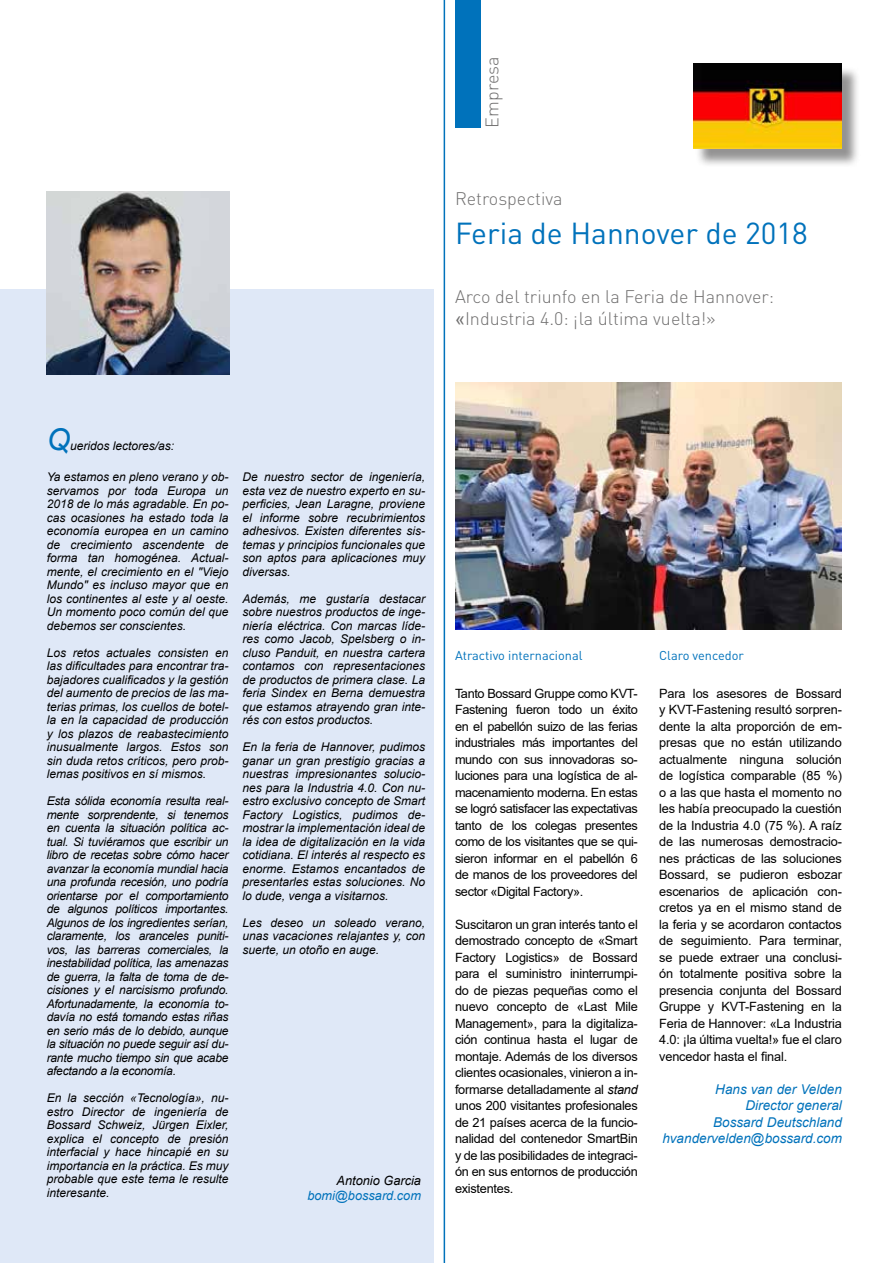
<style>
.page{position:relative;width:893px;height:1263px;background:#fff}
.page>*{position:absolute;margin:0;border:0;box-sizing:border-box;transform-origin:0 0}
.t1{font:30px "DINOT";color:#0072bb}
.t2{font:italic 30px "Arial";color:#0072bb}
.t3{font:300 18px/21.6px "DINOT";color:#706f6f}
.t4{font:italic 13.5px/16.5px "Arial";color:#0072bb;text-align:right}
.t5{font:12.75px/16.5px "Arial";letter-spacing:-.02em;color:#000;text-align:justify}
.t6{font:12.75px "DINOT";color:#0072bb}
.t7{font:italic 12.75px "Arial";color:#0072bb}
.t8{font:italic 12.75px "Arial";color:#000}
.t9{font:italic 12px/13.5px "Arial";color:#000;text-align:justify}
.s1{font-family:"Arial";font-weight:400}
.s2{font-style:italic}
</style>
<div class="page">
<div style="left:0;top:289px;width:434px;height:974px;background:#dfe8f7"></div>
<hr style="left:444px;top:0;width:1px;height:1263px;background:#0072bb">
<div style="left:455px;top:0;width:25px;height:128px;background:#0072bb"></div>
<img style="left:455px;top:383px;width:387px;height:246px">
<div style="left:695px;top:66px;width:166px;height:102px;background:#706f6f;opacity:.75"></div>
<img style="left:693px;top:64px;width:149px;height:85px">
<img style="left:47px;top:191px;width:183px;height:183px">
<h2 class="t3" style="left:480px;top:128px;width:72px;rotate:-90deg">Empresa</h2>
<h2 class="t3" style="left:455px;top:187px;width:109px">Retrospectiva</h2>
<h1 class="t1" style="left:455px;top:212px;width:354px">Feria de Hannover de 2018</h1>
<h2 class="t3" style="left:455px;top:285px;width:321px">Arco del triunfo en la Feria de Hannover: <span class="s1">«</span>Industria 4.0: ¡la última vuelta!»</h2>
<h1 class="t2" style="left:47px;top:420px;width:25px">Q</h1>
<p class="t9" style="left:70px;top:439px;width:106px">ueridos lectores/as:</p>
<p class="t9" style="left:47px;top:470px;width:183px">Ya estamos en pleno verano y ob&shy;servamos por toda Europa un 2018 de lo más agradable. En po&shy;cas ocasiones ha estado toda la economía europea en un camino de crecimiento ascendente de forma tan homogénea. Actual&shy;mente, el crecimiento en el "Viejo Mundo" es incluso mayor que en los continentes al este y al oeste.<br>Un momento poco común del que debemos ser conscientes.</p>
<p class="t9" style="left:47px;top:646px;width:183px">Los retos actuales consisten en las dificultades para encontrar tra&shy;bajadores cualificados y la gestión del aumento de precios de las ma&shy;terias primas, los cuellos de botel&shy;la en la capacidad de producción y los plazos de reabastecimiento inusualmente largos. Estos son sin duda retos críticos, pero prob&shy;lemas positivos en sí mismos.</p>
<p class="t9" style="left:47px;top:794px;width:183px">Esta sólida economía resulta real&shy;mente sorprendente, si tenemos en cuenta la situación política ac&shy;tual. Si tuviéramos que escribir un libro de recetas sobre cómo hacer avanzar la economía mundial hacia una profunda recesión, uno podría orientarse por el comportamiento de algunos políticos importantes.<br>Algunos de los ingredientes serían, claramente, los aranceles puniti&shy;vos, las barreras comerciales, la inestabilidad política, las amenazas de guerra, la falta de toma de de&shy;cisiones y el narcisismo profundo.<br>Afortunadamente, la economía to&shy;davía no está tomando estas riñas en serio más de lo debido, aunque la situación no puede seguir así du&shy;rante mucho tiempo sin que acabe afectando a la economía.</p>
<p class="t9" style="left:47px;top:1091px;width:183px">En la sección «Tecnología», nu&shy;estro Director de ingeniería de Bossard Schweiz, Jürgen Eixler, explica el concepto de presión interfacial y hace hincapié en su importancia en la práctica. Es muy probable que este tema le resulte interesante.</p>
<p class="t9" style="left:242px;top:470px;width:184px">De nuestro sector de ingeniería, esta vez de nuestro experto en su&shy;perficies, Jean Laragne, proviene el informe sobre recubrimientos adhesivos. Existen diferentes sis&shy;temas y principios funcionales que son aptos para aplicaciones muy diversas.</p>
<p class="t9" style="left:242px;top:592px;width:184px">Además, me gustaría destacar sobre nuestros productos de inge&shy;niería eléctrica. Con marcas líde&shy;res como Jacob, Spelsberg o in&shy;cluso Panduit, en nuestra cartera contamos con representaciones de productos de primera clase. La feria Sindex en Berna demuestra que estamos atrayendo gran inte&shy;rés con estos productos.</p>
<p class="t9" style="left:242px;top:740px;width:184px">En la feria de Hannover, pudimos ganar un gran prestigio gracias a nuestras impresionantes solucio&shy;nes para la Industria 4.0. Con nu&shy;estro exclusivo concepto de Smart Factory Logistics, pudimos de&shy;mostrar la implementación ideal de la idea de digitalización en la vida cotidiana. El interés al respecto es enorme. Estamos encantados de presentarles estas soluciones. No lo dude, venga a visitarnos.</p>
<p class="t9" style="left:242px;top:916px;width:184px">Les deseo un soleado verano, unas vacaciones relajantes y, con suerte, un otoño en auge.</p>
<p class="t8" style="left:337px;top:1172px;width:86px">Antonio Garcia</p>
<p class="t7" style="left:307px;top:1187px;width:115px">bomi@bossard.com</p>
<p class="t6" style="left:455px;top:647px;width:129px">Atractivo internacional</p>
<p class="t5" style="left:455px;top:685px;width:184px">Tanto Bossard Gruppe como KVT-Fastening fueron todo un éxito en el pabellón suizo de las ferias industriales más importantes del mundo con sus innovadoras so&shy;luciones para una logística de al&shy;macenamiento moderna. En estas se logró satisfacer las expectativas tanto de los colegas presentes como de los visitantes que se qui&shy;sieron informar en el pabellón 6 de manos de los proveedores del sector «Digital Factory».</p>
<p class="t5" style="left:455px;top:916px;width:184px">Suscitaron un gran interés tanto el demostrado concepto de «Smart Factory Logistics» de Bossard para el suministro ininterrumpi&shy;do de piezas pequeñas como el nuevo concepto de «Last Mile Management», para la digitaliza&shy;ción continua hasta el lugar de montaje. Además de los diversos clientes ocasionales, vinieron a in&shy;formarse detalladamente al <span class="s2">stand </span>unos 200 visitantes profesionales de 21 países acerca de la funcio&shy;nalidad del contenedor SmartBin y de las posibilidades de integraci&shy;ón en sus entornos de producción existentes.</p>
<p class="t6" style="left:659px;top:647px;width:86px">Claro vencedor</p>
<p class="t5" style="left:659px;top:685px;width:184px">Para los asesores de Bossard y KVT-Fastening resultó sorpren&shy;dente la alta proporción de em&shy;presas que no están utilizando actualmente ninguna solución de logística comparable (85 %) o a las que hasta el momento no les había preocupado la cuestión de la Industria 4.0 (75 %). A raíz de las numerosas demostracio&shy;nes prácticas de las soluciones Bossard, se pudieron esbozar escenarios de aplicación con&shy;cretos ya en el mismo stand de la feria y se acordaron contactos de seguimiento. Para terminar, se puede extraer una conclusi&shy;ón totalmente positiva sobre la presencia conjunta del Bossard Gruppe y KVT-Fastening en la Feria de Hannover: «La Industria 4.0: ¡la última vuelta!» fue el claro vencedor hasta el final.</p>
<p class="t4" style="left:662px;top:1081px;width:181px">Hans van der Velden<br>Director general<br>Bossard Deutschland hvandervelden@bossard.com</p>
</div>
